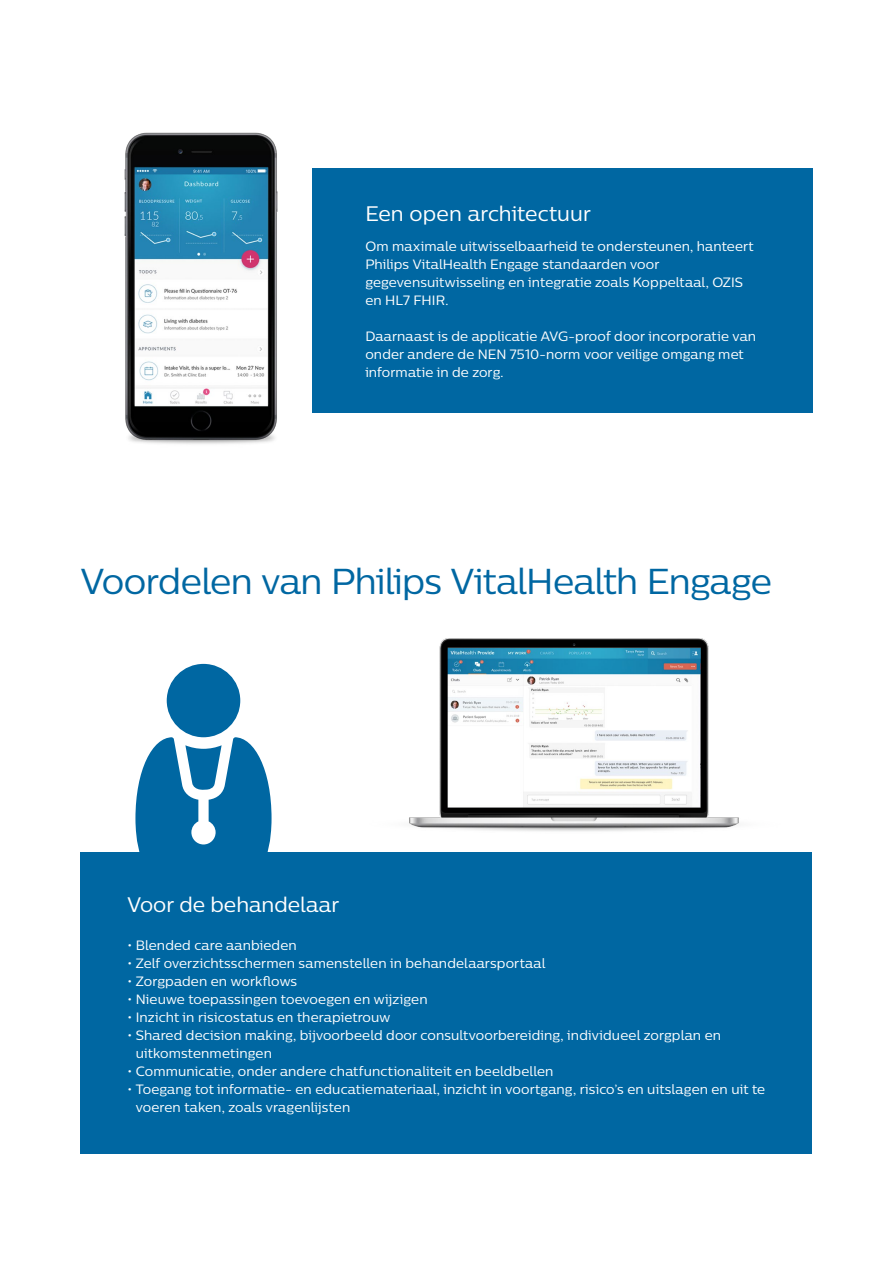
<style>
.page{position:relative;width:893px;height:1263px;background:#fff}
.page>*{position:absolute;margin:0;border:0;box-sizing:border-box;transform-origin:0 0}
.t1{font:36px "Centrale Sans";letter-spacing:-.02em;color:#0067a2}
.t2{font:21px "Centrale Sans";letter-spacing:.005em;color:#fff}
.t3{font:13.5px/18px "Centrale Sans";letter-spacing:.01em;color:#fff}
</style>
<div class="page">
<div style="left:81px;top:851px;width:731px;height:302px;background:#0067a2"></div>
<div style="left:312px;top:168px;width:500px;height:244px;background:#0067a2"></div>
<div style="left:167px;top:664px;width:73px;height:73px;background:#0067a2;border-radius:50%"></div>
<svg style="left:135px;top:737px;width:137px;height:115px"></svg>
<img style="left:124px;top:132px;width:218px;height:312px">
<img style="left:358px;top:638px;width:422px;height:214px">
<img style="left:443px;top:644px;width:261px;height:167px">
<h2 class="t2" style="left:365px;top:200px;width:227px">Een open architectuur</h2>
<p class="t3" style="left:365px;top:237px;width:390px">Om maximale uitwisselbaarheid te ondersteunen, hanteert Philips VitalHealth Engage standaarden voor gegevensuitwisseling en integratie zoals Koppeltaal, OZIS en HL7 FHIR.</p>
<p class="t3" style="left:365px;top:327px;width:392px">Daarnaast is de applicatie AVG-proof door incorporatie van onder andere de NEN 7510-norm voor veilige omgang met informatie in de zorg.</p>
<h1 class="t1" style="left:81px;top:559px;width:693px">Voordelen van Philips VitalHealth Engage</h1>
<h2 class="t2" style="left:128px;top:892px;width:213px">Voor de behandelaar</h2>
<p class="t3" style="left:128px;top:936px;width:171px">• Blended care aanbieden</p>
<p class="t3" style="left:128px;top:954px;width:419px">• Zelf overzichtsschermen samenstellen in behandelaarsportaal</p>
<p class="t3" style="left:128px;top:972px;width:171px">• Zorgpaden en workflows</p>
<p class="t3" style="left:128px;top:990px;width:302px">• Nieuwe toepassingen toevoegen en wijzigen</p>
<p class="t3" style="left:128px;top:1008px;width:264px">• Inzicht in risicostatus en therapietrouw</p>
<p class="t3" style="left:136px;top:1026px;width:587px;text-indent:-8px">• Shared decision making, bijvoorbeeld door consultvoorbereiding, individueel zorgplan en uitkomstenmetingen</p>
<p class="t3" style="left:128px;top:1062px;width:427px">• Communicatie, onder andere chatfunctionaliteit en beeldbellen</p>
<p class="t3" style="left:136px;top:1080px;width:631px;text-indent:-8px">• Toegang tot informatie- en educatiemateriaal, inzicht in voortgang, risico’s en uitslagen en uit te voeren taken, zoals vragenlijsten</p>
</div>
